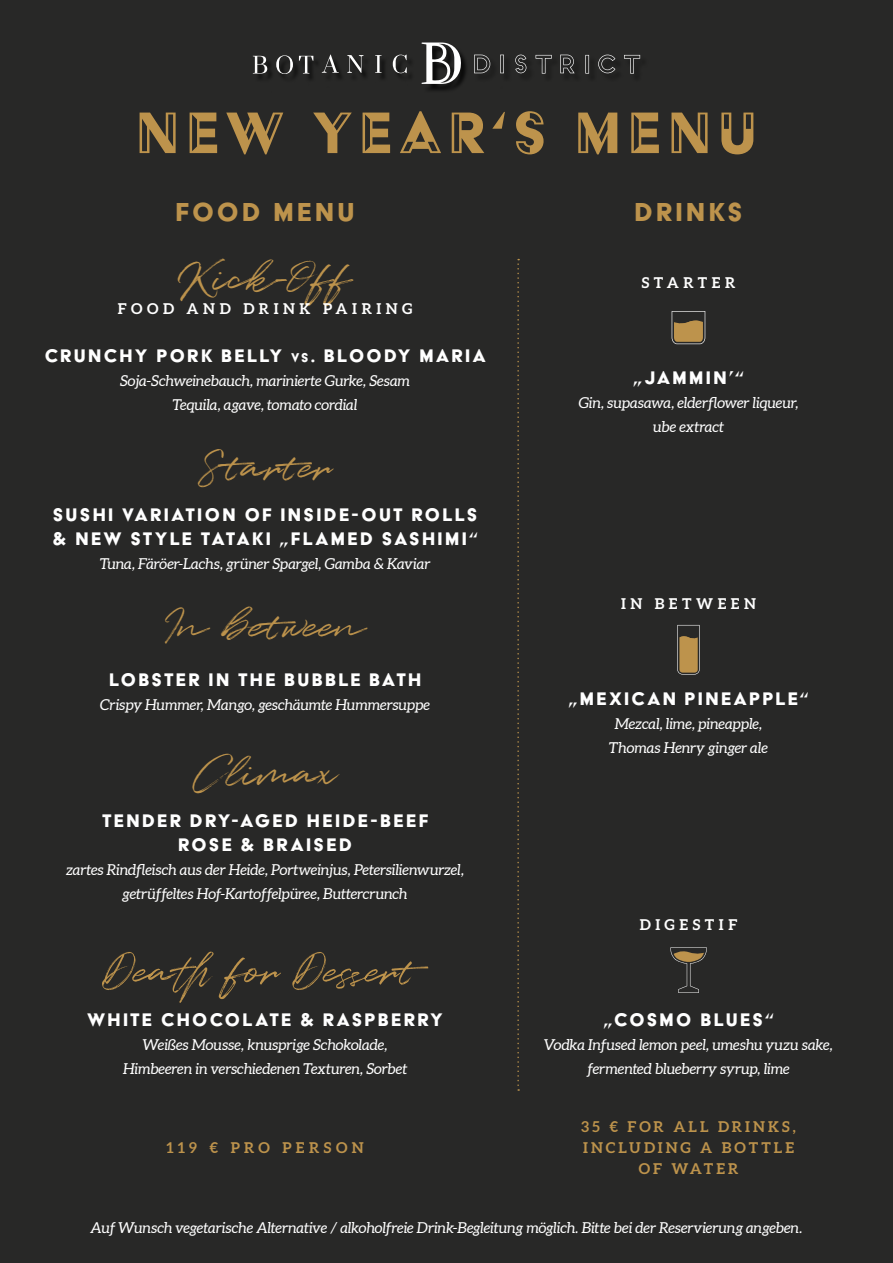
<style>
.page{position:relative;width:893px;height:1263px;background:#282827}
.page>*{position:absolute;margin:0;border:0;box-sizing:border-box;transform-origin:0 0}
.t1{font:67.5px "Acier BAT Text Noir";letter-spacing:.11em;color:#bd934c}
.t2{font:42px "Quentin";letter-spacing:.01em;color:#bd934c}
.t3{font:30px "Acier BAT Text Solid";letter-spacing:.115em;color:#bd934c}
.t4{font:21px/24px "Acier BAT Text Solid";letter-spacing:.1em;color:#fff}
.t5{font:italic 15px/24px "Aleo";letter-spacing:-.01em;color:#fff;text-align:center}
.t6{font:700 15px "Aleo";letter-spacing:.3em;color:#fff}
.t7{font:700 15px/21px "Aleo";letter-spacing:.2em;color:#bd934c;text-align:center}
.t8{font:700 15px "Aleo";letter-spacing:.285em;color:#bd934c}
.s1{font-size:14.7px}
.s2{font-style:inherit}
</style>
<div class="page">
<svg style="left:253px;top:56px;width:14px;height:18px"></svg>
<svg style="left:276px;top:55px;width:17px;height:19px"></svg>
<svg style="left:299px;top:56px;width:14px;height:18px"></svg>
<svg style="left:322px;top:55px;width:17px;height:18px"></svg>
<svg style="left:347px;top:55px;width:17px;height:18px"></svg>
<svg style="left:375px;top:55px;width:7px;height:18px"></svg>
<svg style="left:393px;top:55px;width:14px;height:18px"></svg>
<svg style="left:474px;top:55px;width:16px;height:18px"></svg>
<svg style="left:500px;top:55px;width:4px;height:18px"></svg>
<svg style="left:501px;top:55px;width:2px;height:18px"></svg>
<svg style="left:515px;top:55px;width:11px;height:18px"></svg>
<svg style="left:536px;top:55px;width:16px;height:19px"></svg>
<svg style="left:560px;top:55px;width:15px;height:18px"></svg>
<svg style="left:585px;top:55px;width:4px;height:19px"></svg>
<svg style="left:586px;top:56px;width:2px;height:17px"></svg>
<svg style="left:598px;top:55px;width:17px;height:18px"></svg>
<svg style="left:624px;top:55px;width:16px;height:19px"></svg>
<svg style="left:422px;top:43px;width:39px;height:41px"></svg>
<svg style="left:102px;top:952px;width:326px;height:51px"></svg>
<svg style="left:517px;top:259px;width:2px;height:832px"></svg>
<svg style="left:670px;top:947px;width:37px;height:46px"></svg>
<svg style="left:672px;top:311px;width:33px;height:33px"></svg>
<svg style="left:677px;top:625px;width:23px;height:49px"></svg>
<h1 class="t1" style="left:136px;top:97px;width:622px">NEW YEAR‘S MENU</h1>
<h3 class="t3" style="left:176px;top:196px;width:181px">FOOD MENU</h3>
<h3 class="t3" style="left:634px;top:196px;width:110px">DRINKS</h3>
<h2 class="t2" style="left:180px;top:250px;width:172px">Kick-Off</h2>
<p class="t6" style="left:118px;top:300px;width:296px">FOOD AND DRINK PAIRING</p>
<h3 class="t4" style="left:44px;top:344px;width:443px">CRUNCHY PORK BELLY <span class="s1">vs</span><span class="s2">.</span> BLOODY MARIA</h3>
<p class="t5" style="left:120px;top:370px;width:292px">Soja-Schweinebauch, marinierte Gurke, Sesam<br>Tequila, agave, tomato cordial</p>
<h2 class="t2" style="left:198px;top:439px;width:136px">Starter</h2>
<h3 class="t4" style="left:53px;top:503px;width:426px">SUSHI VARIATION OF INSIDE-OUT ROLLS &amp; NEW STYLE TATAKI „FLAMED SASHIMI“</h3>
<p class="t5" style="left:100px;top:553px;width:332px">Tuna, Färöer-Lachs, grüner Spargel, Gamba &amp; Kaviar</p>
<h2 class="t2" style="left:165px;top:598px;width:202px">In between</h2>
<h3 class="t4" style="left:109px;top:668px;width:314px">LOBSTER IN THE BUBBLE BATH</h3>
<p class="t5" style="left:100px;top:694px;width:331px">Crispy Hummer, Mango, geschäumte Hummersuppe</p>
<h2 class="t2" style="left:193px;top:744px;width:145px">Climax</h2>
<h3 class="t4" style="left:102px;top:808px;width:328px;text-align:center">TENDER DRY-AGED HEIDE-BEEF<br>ROSE &amp; BRAISED</h3>
<p class="t5" style="left:66px;top:858px;width:399px">zartes Rindfleisch aus der Heide, Portweinjus, Petersilienwurzel, getrüffeltes Hof-Kartoffelpüree, Buttercrunch</p>
<h3 class="t4" style="left:87px;top:1008px;width:357px">WHITE CHOCOLATE &amp; RASPBERRY</h3>
<p class="t5" style="left:123px;top:1033px;width:286px">Weißes Mousse, knusprige Schokolade,<br>Himbeeren in verschiedenen Texturen, Sorbet</p>
<p class="t8" style="left:166px;top:1138px;width:199px">119 € PRO PERSON</p>
<p class="t6" style="left:642px;top:274px;width:95px">STARTER</p>
<h3 class="t4" style="left:634px;top:366px;width:111px">„JAMMIN’“</h3>
<p class="t5" style="left:579px;top:391px;width:221px">Gin, supasawa, elderflower liqueur, ube extract</p>
<p class="t6" style="left:621px;top:595px;width:137px">IN BETWEEN</p>
<h3 class="t4" style="left:569px;top:687px;width:241px">„MEXICAN PINEAPPLE“</h3>
<p class="t5" style="left:609px;top:712px;width:160px">Mezcal, lime, pineapple,<br>Thomas Henry ginger ale</p>
<p class="t6" style="left:640px;top:916px;width:99px">DIGESTIF</p>
<h3 class="t4" style="left:604px;top:1008px;width:171px">„COSMO BLUES“</h3>
<p class="t5" style="left:544px;top:1033px;width:290px">Vodka Infused lemon peel, umeshu yuzu sake, fermented blueberry syrup, lime</p>
<p class="t7" style="left:581px;top:1117px;width:216px">35 € FOR ALL DRINKS,<br>INCLUDING A BOTTLE<br>OF WATER</p>
<p class="t5" style="left:91px;top:1216px;width:713px">Auf Wunsch vegetarische Alternative / alkoholfreie Drink-Begleitung möglich. Bitte bei der Reservierung angeben.</p>
</div>
